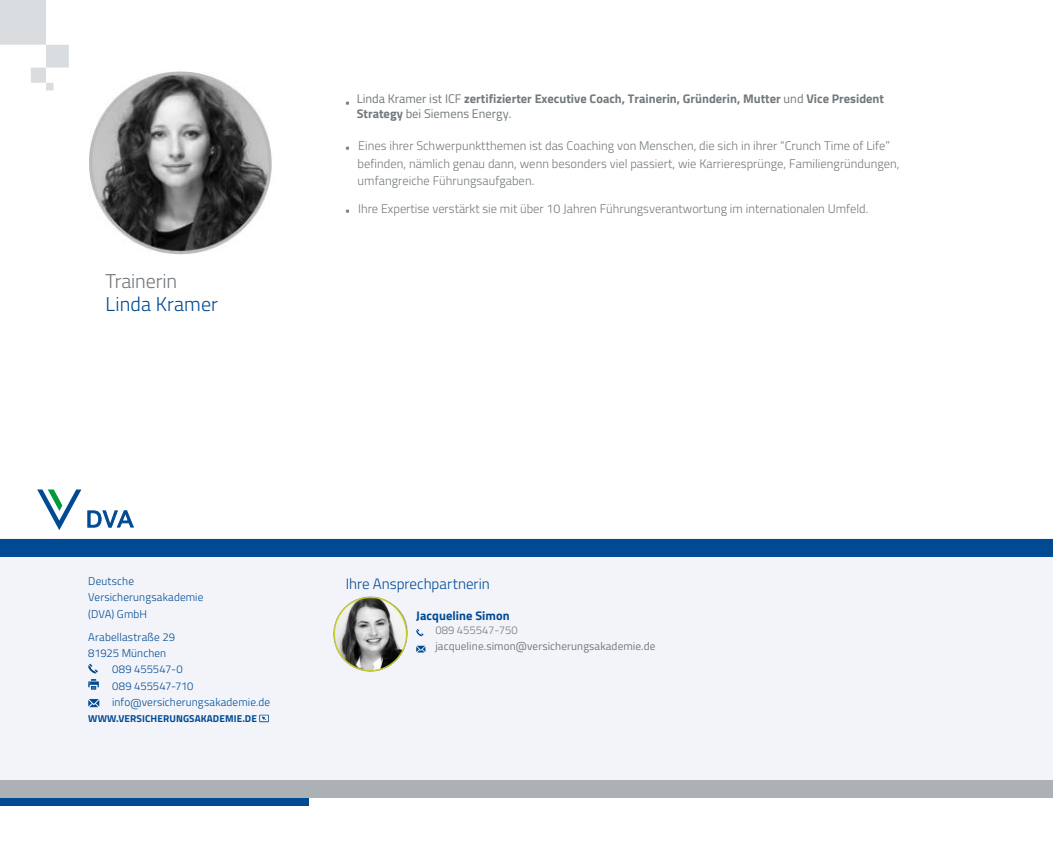
<style>
.page{position:relative;width:1053px;height:851px;background:#fff}
.page>*{position:absolute;margin:0;border:0;box-sizing:border-box;transform-origin:0 0}
.t1{font:300 20px "Titillium Web";letter-spacing:.005em;color:#004a93}
.t2{font:300 20px "Titillium Web";letter-spacing:-.005em;color:#72787c}
.t3{font:300 15px "Titillium Web";color:#004a93}
.t4{font:300 12.5px/17.5px "Titillium Web";letter-spacing:.005em;color:#72787c}
.t5{font:700 12.5px/15px "Titillium Web";color:#72787c}
.t6{font:700 12.5px "Titillium Web";letter-spacing:.005em;color:#004a93}
.t7{font:300 11.25px/16.2px "Titillium Web";letter-spacing:.01em;color:#004a93}
.t8{font:11.25px "Titillium Web";letter-spacing:.01em;color:#72787c}
.t9{font:300 11.25px "Titillium Web";color:#72787c}
.t10{font:700 10px "Titillium Web";letter-spacing:.01em;color:#004a93}
.s1{font-weight:400}
</style>
<div class="page">
<div style="left:0;top:539px;width:1052px;height:251px;background:#f3f4fa"></div>
<svg style="left:37px;top:489px;width:44px;height:41px"></svg>
<svg style="left:88px;top:510px;width:45px;height:17px"></svg>
<svg style="left:88px;top:663px;width:10px;height:10px"></svg>
<svg style="left:88px;top:679px;width:11px;height:10px"></svg>
<svg style="left:88px;top:699px;width:11px;height:8px"></svg>
<svg style="left:259px;top:714px;width:10px;height:8px"></svg>
<div style="left:0;top:539px;width:1052px;height:17px;background:#004a93"></div>
<div style="left:0;top:797px;width:308px;height:8px;background:#004a93"></div>
<div style="left:0;top:780px;width:1052px;height:17px;background:#abb1b5"></div>
<svg style="left:0;top:0;width:68px;height:90px"></svg>
<svg style="left:416px;top:629px;width:7px;height:7px"></svg>
<svg style="left:416px;top:645px;width:9px;height:7px"></svg>
<img style="left:333px;top:596px;width:75px;height:75px">
<img style="left:89px;top:71px;width:183px;height:184px">
<h1 class="t2" style="left:106px;top:266px;width:73px">Trainerin</h1>
<h1 class="t1" style="left:106px;top:289px;width:114px">Linda Kramer</h1>
<p class="t5" style="left:356px;top:90px;width:529px;text-indent:-11px">■ <span class="s1">Linda Kramer ist ICF</span> zertifizierter Executive Coach, Trainerin, Gründerin, Mutter <span class="s1">und</span> Vice President<br>Strategy <span class="s1">bei Siemens Energy.</span></p>
<p class="t4" style="left:357px;top:136px;width:543px;text-indent:-12px">■ Eines ihrer Schwerpunktthemen ist das Coaching von Menschen, die sich in ihrer “Crunch Time of Life” befinden, nämlich genau dann, wenn besonders viel passiert, wie Karrieresprünge, Familiengründungen, umfangreiche Führungsaufgaben.</p>
<p class="t4" style="left:345px;top:199px;width:524px">■ Ihre Expertise verstärkt sie mit über 10 Jahren Führungsverantwortung im internationalen Umfeld.</p>
<p class="t7" style="left:88px;top:572px;width:117px">Deutsche<br>Versicherungsakademie (DVA) GmbH</p>
<p class="t7" style="left:88px;top:628px;width:88px">Arabellastraße 29</p>
<p class="t7" style="left:88px;top:644px;width:79px">81925 München</p>
<p class="t7" style="left:112px;top:660px;width:72px">089 455547-0</p>
<p class="t7" style="left:112px;top:677px;width:83px">089 455547-710</p>
<p class="t7" style="left:112px;top:693px;width:160px">info@versicherungsakademie.de</p>
<p class="t10" style="left:88px;top:711px;width:170px">WWW.VERSICHERUNGSAKADEMIE.DE</p>
<p class="t3" style="left:345px;top:573px;width:145px">Ihre Ansprechpartnerin</p>
<p class="t6" style="left:416px;top:606px;width:95px">Jacqueline Simon</p>
<p class="t9" style="left:435px;top:621px;width:84px">089 455547-750</p>
<p class="t8" style="left:435px;top:637px;width:222px">jacqueline.simon@versicherungsakademie.de</p>
</div>
